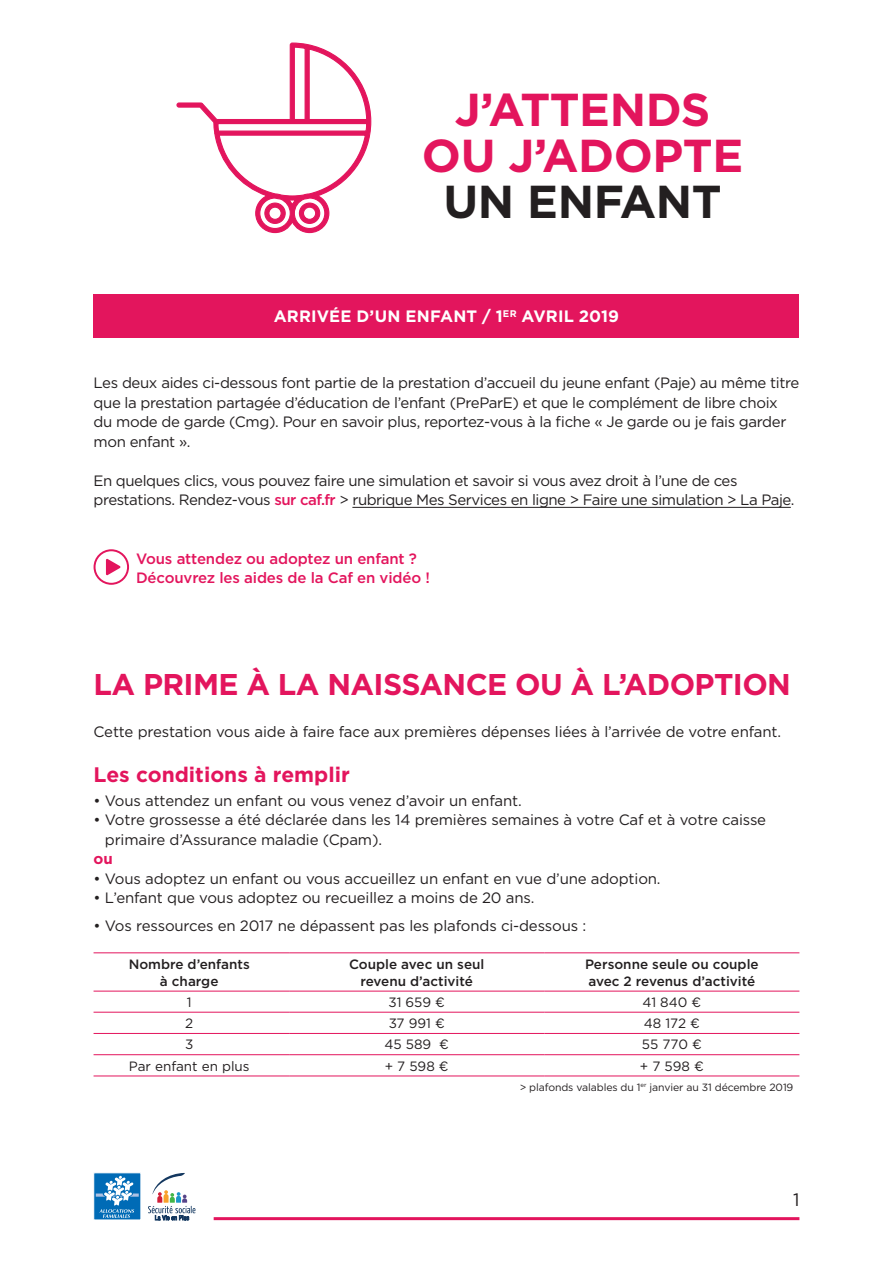
<style>
.page{position:relative;width:893px;height:1263px;background:#fff}
.page>*{position:absolute;margin:0;border:0;box-sizing:border-box;transform-origin:0 0}
.t1{font:700 46.2px "Gotham";letter-spacing:-.01em;color:#e3155d}
.t2{font:700 46.2px "Gotham";letter-spacing:-.01em;color:#231f20}
.H1_PAGE1{font:700 30px "Gotham";letter-spacing:-.02em;color:#e3155d}
.H3_P1{font:700 21px "Gotham";color:#e3155d}
.t3{font:18px "Gotham";color:#231f20}
.H2P1{font:700 16.5px "Gotham";letter-spacing:.005em;color:#fff}
.P_gauche_P1{font:15px/19.5px "Gotham";letter-spacing:-.025em;color:#231f20}
.video_P5{font:500 15px/19.5px "Gotham";letter-spacing:-.01em;color:#e3155d}
.p_rouge_Gras_P1{font:700 15px "Gotham";color:#e3155d}
.entete_tableau_P1{font:500 13.5px/16.5px "Gotham";color:#231f20;text-align:center}
.p_tableau_P1{font:13.5px "Gotham";color:#231f20}
.BDP_tableau_p1{font:10.5px "Gotham";letter-spacing:-.01em;color:#231f20}
.s1{font-weight:500;color:#e3155d}
</style>
<div class="page">
<hr style="left:214px;top:1217px;width:585px;height:3px;background:#e3155d">
<div style="left:94px;top:1172px;width:47px;height:48px;background:linear-gradient(to right,#006bb6,#006bb6)"></div>
<svg style="left:96px;top:1176px;width:43px;height:42px;background:#4592c9"></svg>
<svg style="left:148px;top:1173px;width:47px;height:47px"></svg>
<svg style="left:176px;top:42px;width:196px;height:192px"></svg>
<div style="left:94px;top:294px;width:705px;height:43px;background:#e3155d"></div>
<hr style="left:352px;top:507px;width:439px;height:1px;background:#231f20">
<hr style="left:94px;top:952px;width:195px;height:1px;background:#e3155d">
<hr style="left:289px;top:952px;width:255px;height:1px;background:#e3155d">
<hr style="left:544px;top:952px;width:255px;height:1px;background:#e3155d">
<hr style="left:94px;top:1075px;width:195px;height:1px;background:#e3155d">
<hr style="left:289px;top:1075px;width:255px;height:1px;background:#e3155d">
<hr style="left:544px;top:1075px;width:255px;height:1px;background:#e3155d">
<hr style="left:94px;top:991px;width:195px;height:1px;background:#e3155d">
<hr style="left:289px;top:991px;width:255px;height:1px;background:#e3155d">
<hr style="left:544px;top:991px;width:255px;height:1px;background:#e3155d">
<hr style="left:94px;top:1054px;width:195px;height:1px;background:#e3155d">
<hr style="left:289px;top:1054px;width:255px;height:1px;background:#e3155d">
<hr style="left:544px;top:1054px;width:255px;height:1px;background:#e3155d">
<hr style="left:94px;top:1012px;width:195px;height:1px;background:#e3155d">
<hr style="left:289px;top:1012px;width:255px;height:1px;background:#e3155d">
<hr style="left:544px;top:1012px;width:255px;height:1px;background:#e3155d">
<hr style="left:94px;top:1033px;width:195px;height:1px;background:#e3155d">
<hr style="left:289px;top:1033px;width:255px;height:1px;background:#e3155d">
<hr style="left:544px;top:1033px;width:255px;height:1px;background:#e3155d">
<svg style="left:94px;top:549px;width:35px;height:36px"></svg>
<p class="t1" style="left:455px;top:79px;width:257px">J’ATTENDS</p>
<p class="t1" style="left:422px;top:125px;width:323px">OU J’ADOPTE</p>
<p class="t2" style="left:443px;top:171px;width:280px">UN ENFANT</p>
<p class="H2P1" style="left:274px;top:306px;width:347px">ARRIVÉE D’UN ENFANT / 1<sup>ER</sup> AVRIL 2019</p>
<p class="P_gauche_P1" style="left:94px;top:373px;width:707px">Les deux aides ci-dessous font partie de la prestation d’accueil du jeune enfant (Paje) au même titre que la prestation partagée d’éducation de l’enfant (PreParE) et que le complément de libre choix du mode de garde (Cmg). Pour en savoir plus, reportez-vous à la fiche « Je garde ou je fais garder mon enfant ».</p>
<p class="P_gauche_P1" style="left:94px;top:470px;width:702px">En quelques clics, vous pouvez faire une simulation et savoir si vous avez droit à l’une de ces prestations. Rendez-vous <span class="s1">sur caf.fr</span> &gt; rubrique Mes Services en ligne &gt; Faire une simulation &gt; La Paje.</p>
<p class="video_P5" style="left:136px;top:549px;width:295px">Vous attendez ou adoptez un enfant ?<br>Découvrez les aides de la Caf en vidéo !</p>
<h1 class="H1_PAGE1" style="left:94px;top:665px;width:699px">LA PRIME À LA NAISSANCE OU À L’ADOPTION</h1>
<p class="P_gauche_P1" style="left:94px;top:722px;width:689px">Cette prestation vous aide à faire face aux premières dépenses liées à l’arrivée de votre enfant.</p>
<h2 class="H3_P1" style="left:94px;top:761px;width:258px">Les conditions à remplir</h2>
<p class="P_gauche_P1" style="left:94px;top:790px;width:430px">• Vous attendez un enfant ou vous venez d’avoir un enfant.</p>
<p class="P_gauche_P1" style="left:105px;top:810px;width:663px;text-indent:-11px">• Votre grossesse a été déclarée dans les 14 premières semaines à votre Caf et à votre caisse primaire d’Assurance maladie (Cpam).</p>
<p class="p_rouge_Gras_P1" style="left:94px;top:849px;width:21px">ou</p>
<p class="P_gauche_P1" style="left:94px;top:868px;width:569px">• Vous adoptez un enfant ou vous accueillez un enfant en vue d’une adoption.</p>
<p class="P_gauche_P1" style="left:94px;top:888px;width:442px">• L’enfant que vous adoptez ou recueillez a moins de 20 ans.</p>
<p class="P_gauche_P1" style="left:94px;top:916px;width:494px">• Vos ressources en 2017 ne dépassent pas les plafonds ci-dessous :</p>
<h4 class="entete_tableau_P1" style="left:129px;top:956px;width:123px">Nombre d’enfants à charge</h4>
<h4 class="entete_tableau_P1" style="left:349px;top:956px;width:137px">Couple avec un seul revenu d’activité</h4>
<h4 class="entete_tableau_P1" style="left:585px;top:956px;width:175px;text-align:left">Personne seule ou couple avec 2 revenus d’activité</h4>
<p class="p_tableau_P1" style="left:187px;top:994px;width:6px">1</p>
<p class="p_tableau_P1" style="left:388px;top:994px;width:58px">31 659 €</p>
<p class="p_tableau_P1" style="left:642px;top:994px;width:60px">41 840 €</p>
<p class="p_tableau_P1" style="left:185px;top:1015px;width:10px">2</p>
<p class="p_tableau_P1" style="left:389px;top:1015px;width:58px">37 991 €</p>
<p class="p_tableau_P1" style="left:644px;top:1015px;width:58px">48 172 €</p>
<p class="p_tableau_P1" style="left:185px;top:1036px;width:10px">3</p>
<p class="p_tableau_P1" style="left:384px;top:1036px;width:66px">45 589 €</p>
<p class="p_tableau_P1" style="left:642px;top:1036px;width:61px">55 770 €</p>
<p class="p_tableau_P1" style="left:129px;top:1057px;width:122px">Par enfant en plus</p>
<p class="p_tableau_P1" style="left:385px;top:1057px;width:65px">+ 7 598 €</p>
<p class="p_tableau_P1" style="left:640px;top:1057px;width:65px">+ 7 598 €</p>
<p class="BDP_tableau_p1" style="left:520px;top:1080px;width:275px">&gt; plafonds valables du 1<sup>er</sup> janvier au 31 décembre 2019</p>
<p class="t3" style="left:793px;top:1188px;width:8px">1</p>
</div>
